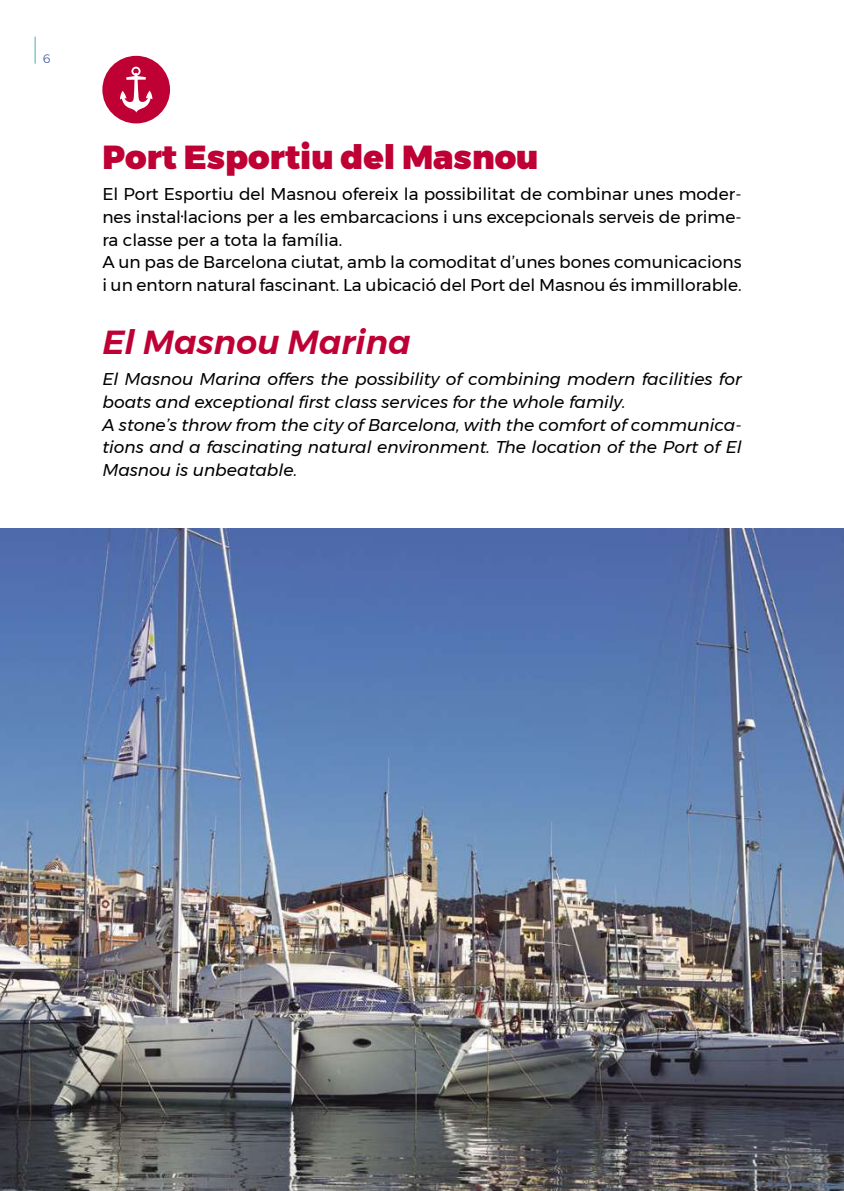
<style>
.page{position:relative;width:844px;height:1191px;background:#fff}
.page>*{position:absolute;margin:0;border:0;box-sizing:border-box;transform-origin:0 0}
.t1{font:900 33.25px "Montserrat";color:#be0035}
.t2{font:italic 600 33.25px "Montserrat";color:#be0035}
.t3{font:16.97px/22.8px "Montserrat";color:#000}
.t4{font:italic 16.97px/22.8px "Montserrat";color:#000}
.t5{font:300 12.25px "Montserrat";color:#395196}
</style>
<div class="page">
<div style="left:102px;top:56px;width:68px;height:67px;background:#be0035;border-radius:50%"></div>
<svg style="left:120px;top:67px;width:32px;height:46px"></svg>
<img style="left:0;top:528px;width:843px;height:663px">
<svg style="left:35px;top:37px;width:1px;height:27px"></svg>
<p class="t5" style="left:43px;top:49px;width:9px">6</p>
<h1 class="t1" style="left:102px;top:129px;width:437px">Port Esportiu del Masnou</h1>
<p class="t3" style="left:102px;top:183px;width:640px">El Port Esportiu del Masnou ofereix la possibilitat de combinar unes moder&shy;nes instal·lacions per a les embarcacions i uns excepcionals serveis de prime&shy;ra classe per a tota la família.<br>A un pas de Barcelona ciutat, amb la comoditat d’unes bones comunicacions i un entorn natural fascinant. La ubicació del Port del Masnou és immillorable.</p>
<h1 class="t2" style="left:102px;top:316px;width:310px">El Masnou Marina</h1>
<p class="t4" style="left:102px;top:368px;width:640px">El Masnou Marina offers the possibility of combining modern facilities for boats and exceptional first class services for the whole family.<br>A stone’s throw from the city of Barcelona, with the comfort of communica&shy;tions and a fascinating natural environment. The location of the Port of El Masnou is unbeatable.</p>
</div>
